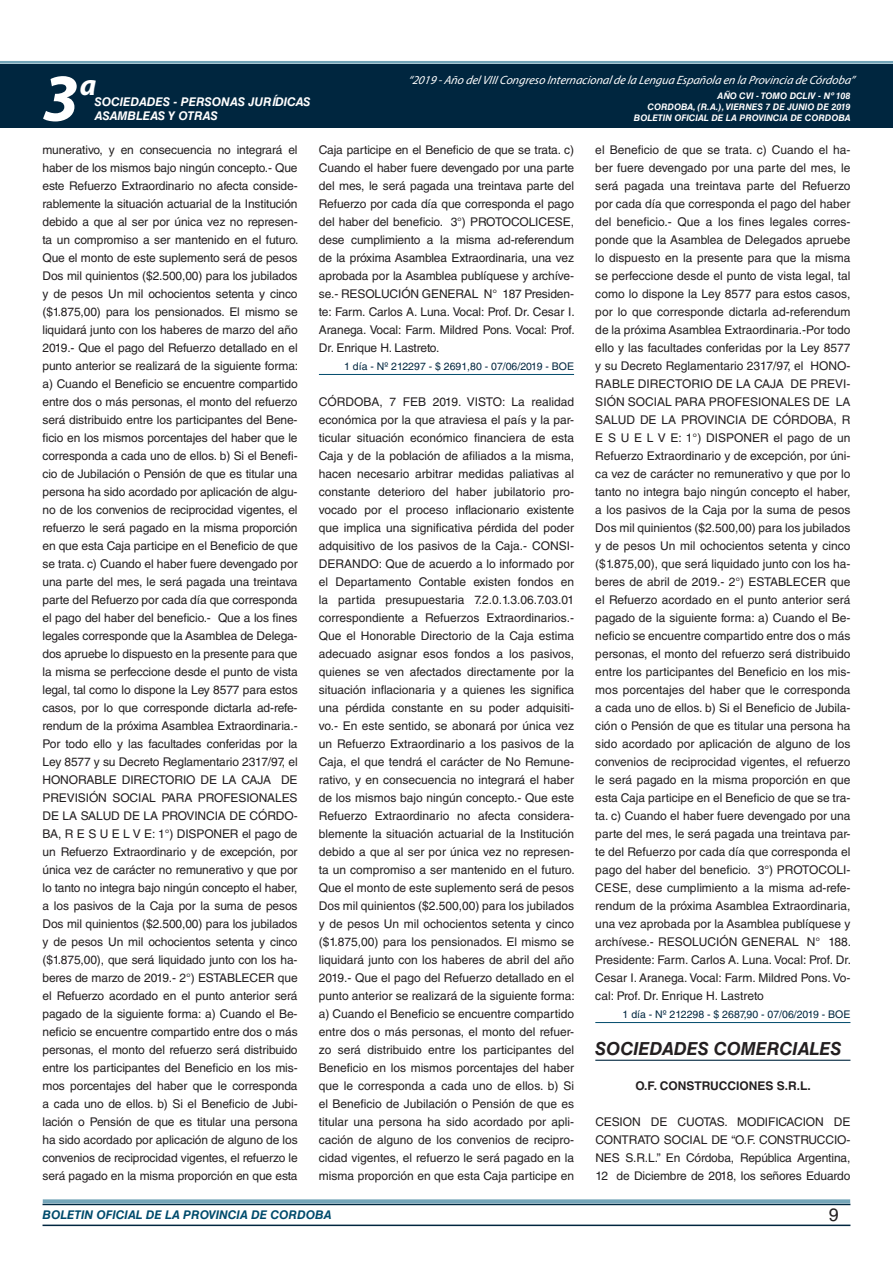
<style>
.page{position:relative;width:893px;height:1263px;background:#fff}
.page>*{position:absolute;margin:0;border:0;box-sizing:border-box;transform-origin:0 0}
.t1{font:italic 700 67.5px "Myriad Pro";color:#fff}
.t2{font:italic 700 30px "Myriad Pro";color:#fff}
.t3{font:italic 700 18px "Helvetica LT Std";color:#231f20}
.t4{font:18px "Helvetica LT Std";color:#231f20}
.t5{font:12px/18px "Helvetica LT Std";letter-spacing:-.01em;color:#231f20;text-align:justify}
.t6{font:italic 12px "Myriad Pro";color:#fff}
.t7{font:italic 700 12px "Helvetica LT Std";color:#fff}
.t8{font:italic 700 12px "Helvetica LT Std";color:#004b6c}
.t9{font:700 12px "Helvetica LT Std";color:#231f20}
.t10{font:10.5px "Helvetica LT Std";color:#00263f}
.t11{font:italic 700 9px/10.8px "Helvetica LT Std";color:#fff;text-align:right}
</style>
<div class="page">
<div style="left:0;top:61px;width:893px;height:6px;background:#fff;opacity:.75"></div>
<div style="left:0;top:64px;width:893px;height:64px;background:#00263f"></div>
<hr style="left:43px;top:1224px;width:807px;height:2px;background:#00263f">
<div style="left:42px;top:1198px;width:809px;height:8px;background:#fff;opacity:.75"></div>
<hr style="left:319px;top:374px;width:255px;height:1px;background:#004b6c">
<hr style="left:595px;top:1022px;width:255px;height:1px;background:#004b6c">
<hr style="left:595px;top:1060px;width:255px;height:1px;background:#00263f">
<h2 class="t2" style="left:80px;top:66px;width:18px">a</h2>
<p class="t6" style="left:408px;top:72px;width:448px">“2019 -Año delVIIICongreso Internacionalde la Lengua Esp añola en la Provincia de Córdoba”</p>
<h1 class="t1" style="left:43px;top:54px;width:38px">3</h1>
<p class="t11" style="left:634px;top:91px;width:218px">AÑO CVI - TOMO DCLIV - Nº 108<br>CORDOBA, (R.A.), VIERNES 7 DE JUNIO DE 2019<br>BOLETIN OFICIAL DE LA PROVINCIA DE CORDOBA</p>
<p class="t7" style="left:95px;top:94px;width:217px">SOCIEDADES - PERSONAS JURÍDICAS</p>
<p class="t7" style="left:95px;top:109px;width:125px">ASAMBLEAS Y OTRAS</p>
<p class="t5" style="left:43px;top:141px;width:257px">munerativo, y en consecuencia no integrará el haber de los mismos bajo ningún concepto.- Que este Refuerzo Extraordinario no afecta conside&shy;rablemente la situación actuarial de la Institución debido a que al ser por única vez no represen&shy;ta un compromiso a ser mantenido en el futuro.<br>Que el monto de este suplemento será de pesos Dos mil quinientos ($2.500,00) para los jubilados y de pesos Un mil ochocientos setenta y cinco ($1.875,00) para los pensionados. El mismo se liquidará junto con los haberes de marzo del año 2019.- Que el pago del Refuerzo detallado en el punto anterior se realizará de la siguiente forma: a) Cuando el Beneficio se encuentre compartido entre dos o más personas, el monto del refuerzo será distribuido entre los participantes del Bene&shy;ficio en los mismos porcentajes del haber que le corresponda a cada uno de ellos. b) Si el Benefi&shy;cio de Jubilación o Pensión de que es titular una persona ha sido acordado por aplicación de algu&shy;no de los convenios de reciprocidad vigentes, el refuerzo le será pagado en la misma proporción en que esta Caja participe en el Beneficio de que se trata. c) Cuando el haber fuere devengado por una parte del mes, le será pagada una treintava parte del Refuerzo por cada día que corresponda el pago del haber del beneficio.- Que a los fines legales corresponde que la Asamblea de Delega&shy;dos apruebe lo dispuesto en la presente para que la misma se perfeccione desde el punto de vista legal, tal como lo dispone la Ley 8577 para estos casos, por lo que corresponde dictarla ad-refe&shy;rendum de la próxima Asamblea Extraordinaria.- Por todo ello y las facultades conferidas por la Ley 8577 y su Decreto Reglamentario 2317/97, el HONORABLE DIRECTORIO DE LA CAJA DE PREVISIÓN SOCIAL PARA PROFESIONALES DE LA SALUD DE LA PROVINCIA DE CÓRDO-BA, R E S U E L V E: 1°) DISPONER el pago de un Refuerzo Extraordinario y de excepción, por única vez de carácter no remunerativo y que por lo tanto no integra bajo ningún concepto el haber, a los pasivos de la Caja por la suma de pesos Dos mil quinientos ($2.500,00) para los jubilados y de pesos Un mil ochocientos setenta y cinco ($1.875,00), que será liquidado junto con los ha&shy;beres de marzo de 2019.- 2°) ESTABLECER que el Refuerzo acordado en el punto anterior será pagado de la siguiente forma: a) Cuando el Be&shy;neficio se encuentre compartido entre dos o más personas, el monto del refuerzo será distribuido entre los participantes del Beneficio en los mis&shy;mos porcentajes del haber que le corresponda a cada uno de ellos. b) Si el Beneficio de Jubi&shy;lación o Pensión de que es titular una persona ha sido acordado por aplicación de alguno de los convenios de reciprocidad vigentes, el refuerzo le será pagado en la misma proporción en que esta</p>
<p class="t5" style="left:319px;top:141px;width:257px">Caja participe en el Beneficio de que se trata. c)<br>Cuando el haber fuere devengado por una parte del mes, le será pagada una treintava parte del Refuerzo por cada día que corresponda el pago del haber del beneficio. 3°) PROTOCOLICESE, dese cumplimiento a la misma ad-referendum de la próxima Asamblea Extraordinaria, una vez aprobada por la Asamblea publíquese y archíve&shy;se.- RESOLUCIÓN GENERAL N° 187 Presiden&shy;te: Farm. Carlos A. Luna. Vocal: Prof. Dr. Cesar I.<br>Aranega. Vocal: Farm. Mildred Pons. Vocal: Prof.<br>Dr. Enrique H. Lastreto.</p>
<p class="t10" style="left:344px;top:360px;width:231px">1 día - Nº 212297 - $ 2691,80 - 07/06/2019 - BOE</p>
<p class="t5" style="left:319px;top:393px;width:257px">CÓRDOBA, 7 FEB 2019. VISTO: La realidad económica por la que atraviesa el país y la par&shy;ticular situación económico financiera de esta Caja y de la población de afiliados a la misma, hacen necesario arbitrar medidas paliativas al constante deterioro del haber jubilatorio pro&shy;vocado por el proceso inflacionario existente que implica una significativa pérdida del poder adquisitivo de los pasivos de la Caja.- CONSI-DERANDO: Que de acuerdo a lo informado por el Departamento Contable existen fondos en la partida presupuestaria 7.2.0.1.3.06.7.03.01 correspondiente a Refuerzos Extraordinarios.- Que el Honorable Directorio de la Caja estima adecuado asignar esos fondos a los pasivos, quienes se ven afectados directamente por la situación inflacionaria y a quienes les significa una pérdida constante en su poder adquisiti&shy;vo.- En este sentido, se abonará por única vez un Refuerzo Extraordinario a los pasivos de la Caja, el que tendrá el carácter de No Remune&shy;rativo, y en consecuencia no integrará el haber de los mismos bajo ningún concepto.- Que este Refuerzo Extraordinario no afecta considera&shy;blemente la situación actuarial de la Institución debido a que al ser por única vez no represen&shy;ta un compromiso a ser mantenido en el futuro.<br>Que el monto de este suplemento será de pesos Dos mil quinientos ($2.500,00) para los jubilados y de pesos Un mil ochocientos setenta y cinco ($1.875,00) para los pensionados. El mismo se liquidará junto con los haberes de abril del año 2019.- Que el pago del Refuerzo detallado en el punto anterior se realizará de la siguiente forma: a) Cuando el Beneficio se encuentre compartido entre dos o más personas, el monto del refuer&shy;zo será distribuido entre los participantes del Beneficio en los mismos porcentajes del haber que le corresponda a cada uno de ellos. b) Si el Beneficio de Jubilación o Pensión de que es titular una persona ha sido acordado por apli&shy;cación de alguno de los convenios de recipro&shy;cidad vigentes, el refuerzo le será pagado en la misma proporción en que esta Caja participe en</p>
<p class="t5" style="left:595px;top:141px;width:257px">el Beneficio de que se trata. c) Cuando el ha&shy;ber fuere devengado por una parte del mes, le será pagada una treintava parte del Refuerzo por cada día que corresponda el pago del haber del beneficio.- Que a los fines legales corres&shy;ponde que la Asamblea de Delegados apruebe lo dispuesto en la presente para que la misma se perfeccione desde el punto de vista legal, tal como lo dispone la Ley 8577 para estos casos, por lo que corresponde dictarla ad-referendum de la próxima Asamblea Extraordinaria.-Por todo ello y las facultades conferidas por la Ley 8577 y su Decreto Reglamentario 2317/97, el HONO-RABLE DIRECTORIO DE LA CAJA DE PREVI-SIÓN SOCIAL PARA PROFESIONALES DE LA SALUD DE LA PROVINCIA DE CÓRDOBA, R E S U E L V E: 1°) DISPONER el pago de un Refuerzo Extraordinario y de excepción, por úni&shy;ca vez de carácter no remunerativo y que por lo tanto no integra bajo ningún concepto el haber, a los pasivos de la Caja por la suma de pesos Dos mil quinientos ($2.500,00) para los jubilados y de pesos Un mil ochocientos setenta y cinco ($1.875,00), que será liquidado junto con los ha&shy;beres de abril de 2019.- 2°) ESTABLECER que el Refuerzo acordado en el punto anterior será pagado de la siguiente forma: a) Cuando el Be&shy;neficio se encuentre compartido entre dos o más personas, el monto del refuerzo será distribuido entre los participantes del Beneficio en los mis&shy;mos porcentajes del haber que le corresponda a cada uno de ellos. b) Si el Beneficio de Jubila&shy;ción o Pensión de que es titular una persona ha sido acordado por aplicación de alguno de los convenios de reciprocidad vigentes, el refuerzo le será pagado en la misma proporción en que esta Caja participe en el Beneficio de que se tra&shy;ta. c) Cuando el haber fuere devengado por una parte del mes, le será pagada una treintava par&shy;te del Refuerzo por cada día que corresponda el pago del haber del beneficio. 3°) PROTOCOLI-CESE, dese cumplimiento a la misma ad-refe&shy;rendum de la próxima Asamblea Extraordinaria, una vez aprobada por la Asamblea publíquese y archívese.- RESOLUCIÓN GENERAL N° 188.<br>Presidente: Farm. Carlos A. Luna. Vocal: Prof. Dr.<br>Cesar I. Aranega. Vocal: Farm. Mildred Pons. Vo&shy;cal: Prof. Dr. Enrique H. Lastreto</p>
<p class="t10" style="left:623px;top:1008px;width:229px">1 día - Nº 212298 - $ 2687,90 - 07/06/2019 - BOE</p>
<h3 class="t3" style="left:595px;top:1038px;width:248px">SOCIEDADES COMERCIALES</h3>
<p class="t9" style="left:635px;top:1078px;width:177px">O.F. CONSTRUCCIONES S.R.L.</p>
<p class="t5" style="left:595px;top:1113px;width:257px">CESION DE CUOTAS. MODIFICACION DE CONTRATO SOCIAL DE “O.F. CONSTRUCCIO-NES S.R.L.” En Córdoba, República Argentina, 12 de Diciembre de 2018, los señores Eduardo</p>
<p class="t8" style="left:43px;top:1208px;width:290px">BOLETIN OFICIAL DE LA PROVINCIA DE CORDOBA</p>
<h3 class="t4" style="left:829px;top:1204px;width:12px">9</h3>
</div>
